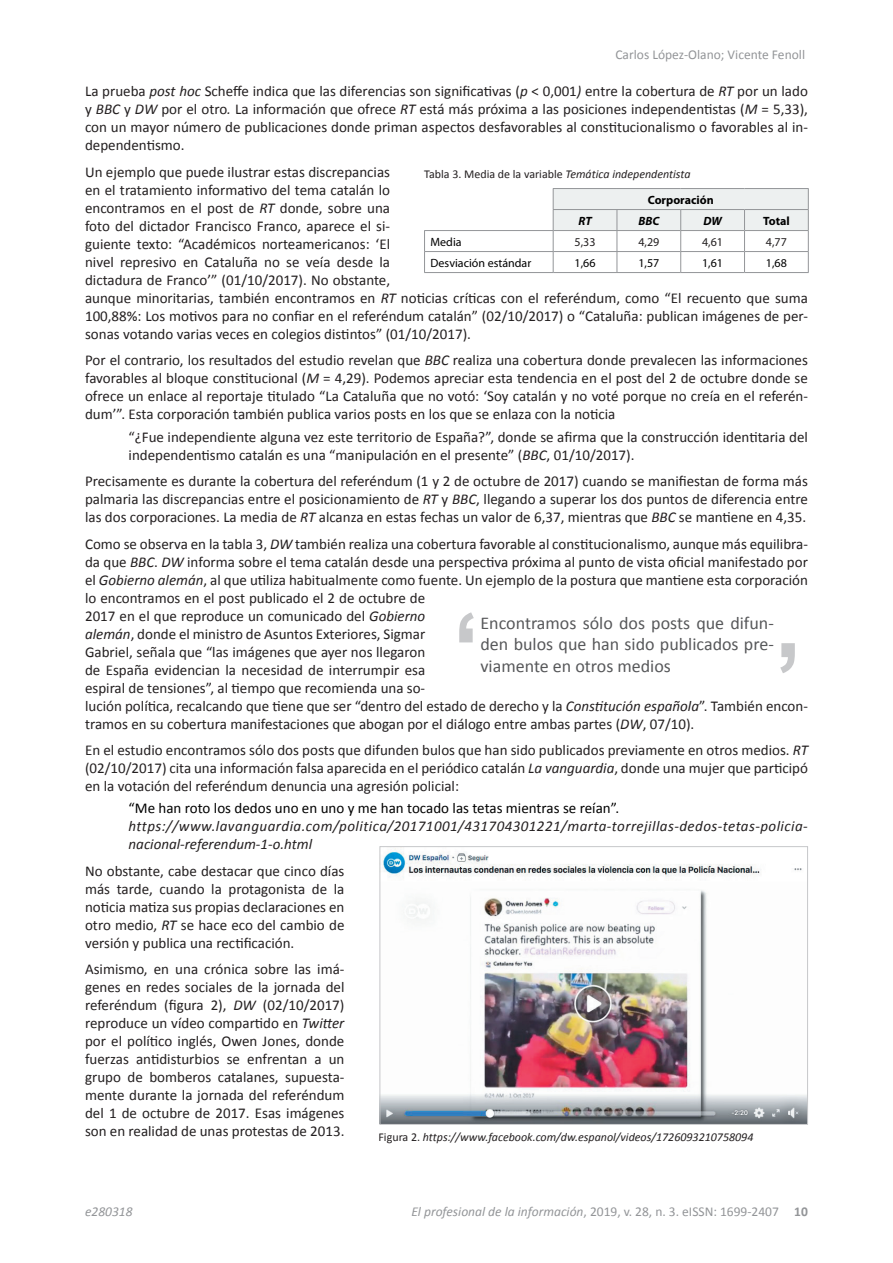
<style>
.page{position:relative;width:893px;height:1263px;background:#fff}
.page>*{position:absolute;margin:0;border:0;box-sizing:border-box;transform-origin:0 0}
.t1{font:18px/21.6px "Calibri";color:#57585a;text-align:justify}
.t2{font:15px/18px "Calibri";color:#231f20;text-align:justify}
.t3{font:italic 15px/18px "Calibri";letter-spacing:.03em;color:#231f20}
.t4{font:15px "Calibri";color:#000}
.t5{font:13.5px "Calibri";color:#939598}
.t6{font:italic 13.5px "Calibri";color:#939598}
.t7{font:italic 12px "Calibri";color:#231f20}
.t8{font:12px "Calibri";color:#231f20}
.t9{font:12px "Myriad Pro";color:#000}
.t10{font:700 12px "Myriad Pro";color:#000}
.t11{font:12px "Myriad Pro";color:#231f20}
.t12{font:italic 700 12px "Myriad Pro";letter-spacing:-.005em;color:#000}
.s1{font-style:italic}
.s2{font-style:normal}
.s3{font-weight:700}
</style>
<div class="page">
<hr style="left:553px;top:188px;width:64px;height:1px;background:#939598">
<hr style="left:617px;top:188px;width:64px;height:1px;background:#939598">
<hr style="left:681px;top:188px;width:63px;height:1px;background:#939598">
<hr style="left:744px;top:188px;width:65px;height:1px;background:#939598">
<svg style="left:424px;top:189px;width:385px;height:84px"></svg>
<hr style="left:424px;top:230px;width:129px;height:1px;background:#939598">
<svg style="left:780px;top:643px;width:15px;height:30px"></svg>
<svg style="left:459px;top:612px;width:15px;height:30px"></svg>
<img style="left:381px;top:848px;width:425px;height:275px">
<div style="left:379px;top:846px;width:429px;height:279px;border:1px solid #c7c8ca"></div>
<p class="t5" style="left:615px;top:46px;width:191px">Carlos López-Olano; Vicente Fenoll</p>
<p class="t2" style="left:85px;top:82px;width:724px">La prueba <span class="s1">post hoc</span> Scheffe indica que las diferencias son significativas (<span class="s1">p</span> &lt; 0,001<span class="s1">)</span> entre la cobertura de <span class="s1">RT</span> por un lado y <span class="s1">BBC</span> y <span class="s1">DW</span> por el otro<span class="s1">.</span> La información que ofrece <span class="s1">RT</span> está más próxima a las posiciones independentistas (<span class="s1">M</span> = 5,33), con un mayor número de publicaciones donde priman aspectos desfavorables al constitucionalismo o favorables al in&shy;dependentismo.</p>
<p class="t2" style="left:85px;top:163px;width:724px;text-align:left">Un ejemplo que puede ilustrar estas discrepancias<br>en el tratamiento informativo del tema catalán lo<br>encontramos en el post de <span class="s1">RT</span> donde, sobre una<br>foto del dictador Francisco Franco, aparece el si-<br>guiente texto: “Académicos norteamericanos: ‘El<br>nivel represivo en Cataluña no se veía desde la<br>dictadura de Franco’” (01/10/2017). No obstante,<br>aunque minoritarias, también encontramos en <span class="s1">RT</span> noticias críticas con el referéndum, como “El recuento que suma 100,88%: Los motivos para no confiar en el referéndum catalán” (02/10/2017) o “Cataluña: publican imágenes de per&shy;sonas votando varias veces en colegios distintos” (01/10/2017).</p>
<p class="t2" style="left:85px;top:351px;width:724px">Por el contrario, los resultados del estudio revelan que <span class="s1">BBC</span> realiza una cobertura donde prevalecen las informaciones favorables al bloque constitucional (<span class="s1">M</span> = 4,29). Podemos apreciar esta tendencia en el post del 2 de octubre donde se ofrece un enlace al reportaje titulado “La Cataluña que no votó: ‘Soy catalán y no voté porque no creía en el referén&shy;dum’”. Esta corporación también publica varios posts en los que se enlaza con la noticia</p>
<p class="t2" style="left:129px;top:428px;width:681px">“¿Fue independiente alguna vez este territorio de España?”, donde se afirma que la construcción identitaria del independentismo catalán es una “manipulación en el presente” (<span class="s1">BBC</span>, 01/10/2017).</p>
<p class="t2" style="left:85px;top:472px;width:724px">Precisamente es durante la cobertura del referéndum (1 y 2 de octubre de 2017) cuando se manifiestan de forma más palmaria las discrepancias entre el posicionamiento de <span class="s1">RT</span> y <span class="s1">BBC</span>, llegando a superar los dos puntos de diferencia entre las dos corporaciones. La media de <span class="s1">RT</span> alcanza en estas fechas un valor de 6,37, mientras que <span class="s1">BBC</span> se mantiene en 4,35.</p>
<p class="t2" style="left:85px;top:535px;width:724px;text-align:left">Como se observa en la tabla 3, <span class="s1">DW</span> también realiza una cobertura favorable al constitucionalismo, aunque más equilibra&shy;da que <span class="s1">BBC</span>. <span class="s1">DW</span> informa sobre el tema catalán desde una perspectiva próxima al punto de vista oficial manifestado por el <span class="s1">Gobierno alemán</span>, al que utiliza habitualmente como fuente. Un ejemplo de la postura que mantiene esta corporación lo encontramos en el post publicado el 2 de octubre de<br>2017 en el que reproduce un comunicado del <span class="s1">Gobierno<br>alemán</span>, donde el ministro de Asuntos Exteriores, Sigmar<br>Gabriel, señala que “las imágenes que ayer nos llegaron<br>de España evidencian la necesidad de interrumpir esa<br>espiral de tensiones”, al tiempo que recomienda una so-<br>lución política, recalcando que tiene que ser “dentro del estado de derecho y la <span class="s1">Constitución española</span>”. También encon&shy;tramos en su cobertura manifestaciones que abogan por el diálogo entre ambas partes (<span class="s1">DW</span>, 07/10).</p>
<p class="t2" style="left:85px;top:741px;width:724px">En el estudio encontramos sólo dos posts que difunden bulos que han sido publicados previamente en otros medios. <span class="s1">RT </span>(02/10/2017) cita una información falsa aparecida en el periódico catalán <span class="s1">La vanguardia</span>, donde una mujer que participó en la votación del referéndum denuncia una agresión policial:</p>
<p class="t4" style="left:129px;top:799px;width:492px">“Me han roto los dedos uno en uno y me han tocado las tetas mientras se reían”.</p>
<p class="t3" style="left:129px;top:817px;width:681px">https://www.lavanguardia.com/politica/20171001/431704301221/marta-torrejillas-dedos-tetas-policia&shy;nacional-referendum-1-o.html</p>
<p class="t2" style="left:85px;top:862px;width:261px">No obstante, cabe destacar que cinco días más tarde, cuando la protagonista de la noticia matiza sus propias declaraciones en otro medio, <span class="s1">RT</span> se hace eco del cambio de versión y publica una rectificación.</p>
<p class="t2" style="left:85px;top:960px;width:261px">Asimismo, en una crónica sobre las imá&shy;genes en redes sociales de la jornada del referéndum (figura 2), <span class="s1">DW</span> (02/10/2017) reproduce un vídeo compartido en <span class="s1">Twitter </span>por el político inglés, Owen Jones, donde fuerzas antidisturbios se enfrentan a un grupo de bomberos catalanes, supuesta&shy;mente durante la jornada del referéndum del 1 de octubre de 2017. Esas imágenes son en realidad de unas protestas de 2013.</p>
<p class="t8" style="left:424px;top:166px;width:268px">Tabla 3. Media de la variable <span class="s1">Temática independentista</span></p>
<p class="t10" style="left:648px;top:192px;width:67px">Corporación</p>
<p class="t12" style="left:578px;top:213px;width:15px">RT</p>
<p class="t12" style="left:638px;top:213px;width:22px">BBC</p>
<p class="t12" style="left:703px;top:213px;width:20px">DW</p>
<p class="t10" style="left:763px;top:213px;width:28px">Total</p>
<p class="t9" style="left:431px;top:234px;width:33px">Media</p>
<p class="t11" style="left:575px;top:234px;width:22px">5,33</p>
<p class="t11" style="left:638px;top:234px;width:22px">4,29</p>
<p class="t11" style="left:702px;top:234px;width:22px">4,61</p>
<p class="t11" style="left:766px;top:234px;width:22px">4,77</p>
<p class="t9" style="left:431px;top:255px;width:102px">Desviación estándar</p>
<p class="t9" style="left:575px;top:255px;width:22px">1,66</p>
<p class="t9" style="left:638px;top:255px;width:22px">1,57</p>
<p class="t9" style="left:702px;top:255px;width:22px">1,61</p>
<p class="t9" style="left:766px;top:255px;width:22px">1,68</p>
<p class="t1" style="left:480px;top:612px;width:295px">Encontramos sólo dos posts que difun&shy;den bulos que han sido publicados pre&shy;viamente en otros medios</p>
<p class="t7" style="left:378px;top:1128px;width:376px"><span class="s2">Figura 2.</span> https://www.facebook.com/dw.espanol/videos/1726093210758094</p>
<p class="t6" style="left:85px;top:1202px;width:49px">e280318</p>
<p class="t5" style="left:411px;top:1203px;width:398px"><span class="s1">El profesional de la información</span>, 2019, v. 28, n. 3. eISSN: 1699-2407 <span class="s3">10</span></p>
</div>
